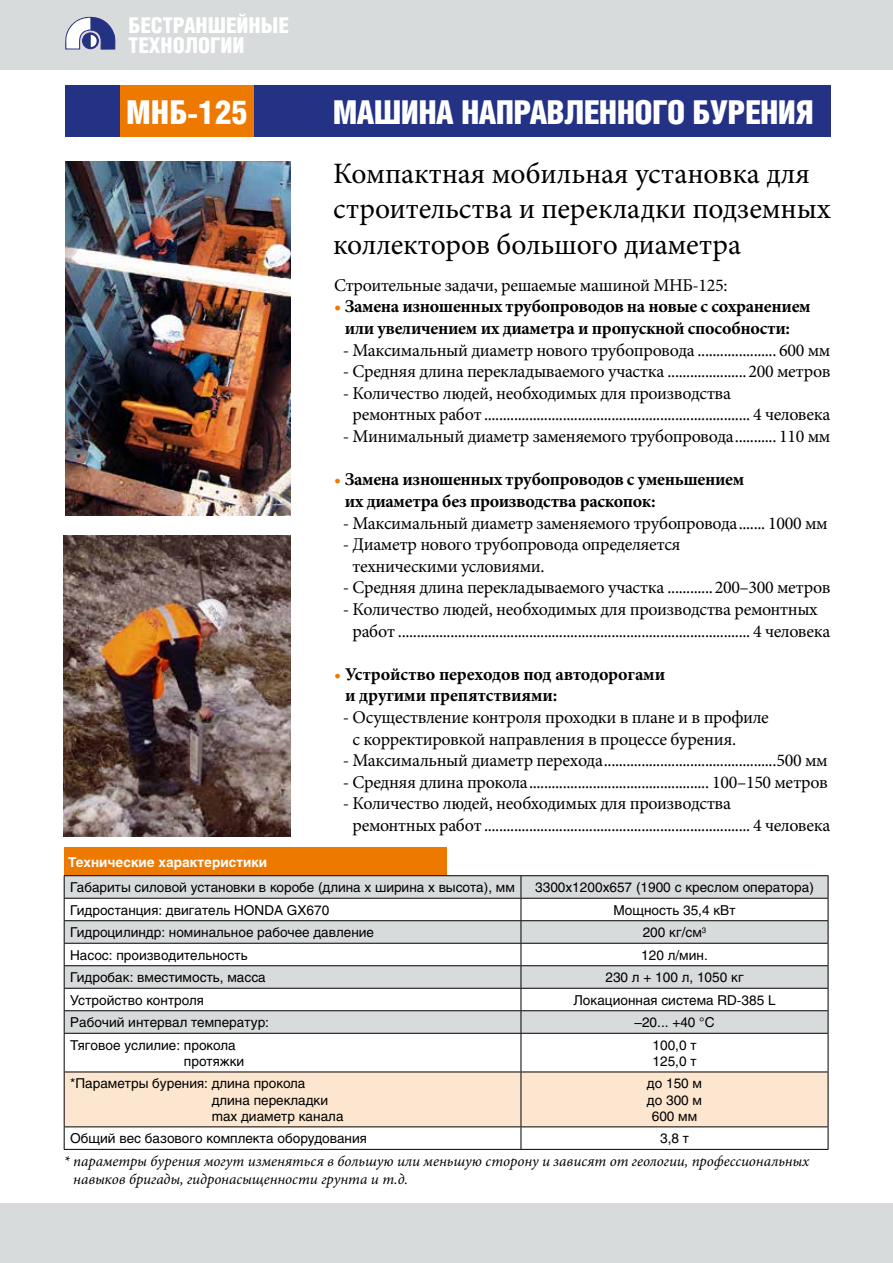
<style>
.page{position:relative;width:893px;height:1263px;background:#fff}
.page>*{position:absolute;margin:0;border:0;box-sizing:border-box;transform-origin:0 0}
.t1{font:33px "Helios Cond Black C";letter-spacing:-.02em;color:#fff}
.t2{font:29.55px/35.5px "Minion Pro";letter-spacing:-.005em;color:#000}
.t3{font:21.9px/20.1px "Helios Cond Black C";color:#fff}
.t4{font:18px/21.6px "Minion Pro";letter-spacing:-.02em;color:#000}
.t5{font:700 18px/21.6px "Minion Pro";letter-spacing:-.02em;color:#000}
.t6{font:italic 15px/18px "Minion Pro";color:#000}
.t7{font:13.5px/16.2px "Helios C";color:#000}
.t8{font:700 13.5px "Helios C";color:#fff}
.s1{color:#ee7900}
.s2{font-weight:400;color:#ee7900}
</style>
<div class="page">
<div style="left:0;top:0;width:893px;height:70px;background:#d8dbdc"></div>
<div style="left:0;top:1203px;width:893px;height:60px;background:#d8dbdc"></div>
<svg style="left:66px;top:17px;width:49px;height:32px"></svg>
<div style="left:64px;top:847px;width:382px;height:28px;background:#ee7900"></div>
<img style="left:65px;top:161px;width:226px;height:354px">
<img style="left:64px;top:536px;width:227px;height:300px">
<svg style="left:65px;top:876px;width:763px;height:157px;fill:#d8dbdc"></svg>
<hr style="left:64px;top:875px;width:457px;height:1px;background:#000">
<hr style="left:521px;top:875px;width:307px;height:1px;background:#000">
<hr style="left:64px;top:898px;width:457px;height:1px;background:#000">
<hr style="left:521px;top:898px;width:307px;height:1px;background:#000">
<hr style="left:64px;top:920px;width:457px;height:1px;background:#000">
<hr style="left:521px;top:920px;width:307px;height:1px;background:#000">
<hr style="left:64px;top:943px;width:457px;height:1px;background:#000">
<hr style="left:521px;top:943px;width:307px;height:1px;background:#000">
<hr style="left:64px;top:965px;width:457px;height:1px;background:#000">
<hr style="left:521px;top:965px;width:307px;height:1px;background:#000">
<hr style="left:64px;top:988px;width:457px;height:1px;background:#000">
<hr style="left:521px;top:988px;width:307px;height:1px;background:#000">
<hr style="left:64px;top:1010px;width:457px;height:1px;background:#000">
<svg style="left:64px;top:876px;width:1px;height:157px"></svg>
<hr style="left:521px;top:1010px;width:307px;height:1px;background:#000">
<svg style="left:521px;top:876px;width:1px;height:157px"></svg>
<svg style="left:828px;top:876px;width:1px;height:157px"></svg>
<hr style="left:64px;top:1033px;width:457px;height:1px;background:#000">
<hr style="left:64px;top:1034px;width:1px;height:37px;background:#000">
<hr style="left:521px;top:1033px;width:307px;height:1px;background:#000">
<hr style="left:521px;top:1034px;width:1px;height:37px;background:#000">
<hr style="left:828px;top:1034px;width:1px;height:37px;background:#000">
<hr style="left:64px;top:1071px;width:457px;height:1px;background:#000">
<hr style="left:521px;top:1071px;width:307px;height:1px;background:#000">
<svg style="left:64px;top:1072px;width:765px;height:77px"></svg>
<hr style="left:64px;top:1149px;width:457px;height:1px;background:#000">
<hr style="left:521px;top:1149px;width:307px;height:1px;background:#000">
<div style="left:65px;top:85px;width:765px;height:52px;background:#243285"></div>
<div style="left:120px;top:85px;width:134px;height:52px;background:#ee7900"></div>
<p class="t3" style="left:128px;top:15px;width:162px">Бестраншейные технологии</p>
<h1 class="t1" style="left:126px;top:94px;width:123px">МНБ-125</h1>
<h1 class="t1" style="left:333px;top:94px;width:482px">Машина направленного бурения</h1>
<h2 class="t2" style="left:333px;top:156px;width:499px">Компактная мобильная установка для строительства и перекладки подземных коллекторов большого диаметра</h2>
<p class="t4" style="left:334px;top:274px;width:395px">Строительные задачи, решаемые машиной МНБ-125:</p>
<p class="t5" style="left:334px;top:296px;width:478px;text-align:center"><span class="s1">•</span> Замена изношенных трубопроводов на новые с сохранением или увеличением их диаметра и пропускной способности:</p>
<p class="t4" style="left:343px;top:339px;width:353px">- Максимальный диаметр нового трубопровода</p>
<p class="t4" style="left:779px;top:339px;width:53px">600 мм</p>
<p class="t4" style="left:343px;top:361px;width:323px">- Средняя длина перекладываемого участка</p>
<p class="t4" style="left:749px;top:361px;width:83px">200 метров</p>
<p class="t4" style="left:353px;top:382px;width:380px;text-indent:-10px">- Количество людей, необходимых для производства ремонтных работ</p>
<p class="t4" style="left:753px;top:404px;width:79px">4 человека</p>
<p class="t4" style="left:343px;top:426px;width:392px">- Минимальный диаметр заменяемого трубопровода</p>
<p class="t4" style="left:779px;top:426px;width:53px">110 мм</p>
<p class="t5" style="left:345px;top:468px;width:401px;text-indent:-10px"><span class="s2">•</span> Замена изношенных трубопроводов с уменьшением их диаметра без производства раскопок:</p>
<p class="t4" style="left:343px;top:512px;width:486px">- Максимальный диаметр заменяемого трубопровода....... 1000 мм</p>
<p class="t4" style="left:353px;top:534px;width:330px;text-indent:-10px">- Диаметр нового трубопровода определяется техническими условиями.</p>
<p class="t4" style="left:343px;top:577px;width:323px">- Средняя длина перекладываемого участка</p>
<p class="t4" style="left:715px;top:577px;width:117px">200–300 метров</p>
<p class="t4" style="left:353px;top:598px;width:467px;text-indent:-10px">- Количество людей, необходимых для производства ремонтных работ</p>
<p class="t4" style="left:753px;top:620px;width:79px">4 человека</p>
<p class="t5" style="left:345px;top:663px;width:322px;text-indent:-11px"><span class="s2">•</span> Устройство переходов под автодорогами и другими препятствиями:</p>
<p class="t4" style="left:353px;top:706px;width:418px;text-indent:-10px">- Осуществление контроля проходки в плане и в профиле с корректировкой направления в процессе бурения.</p>
<p class="t4" style="left:343px;top:750px;width:486px">- Максимальный диаметр перехода..............................................500 мм</p>
<p class="t4" style="left:343px;top:771px;width:486px">- Средняя длина прокола................................................ 100–150 метров</p>
<p class="t4" style="left:353px;top:793px;width:380px;text-indent:-10px">- Количество людей, необходимых для производства ремонтных работ</p>
<p class="t4" style="left:753px;top:814px;width:79px">4 человека</p>
<p class="t8" style="left:68px;top:854px;width:201px">Технические характеристики</p>
<p class="t7" style="left:70px;top:879px;width:446px">Габариты силовой установки в коробе (длина x ширина x высота), мм</p>
<p class="t7" style="left:535px;top:879px;width:280px">3300х1200х657 (1900 с креслом оператора)</p>
<p class="t7" style="left:70px;top:902px;width:261px">Гидростанция: двигатель HONDA GX670</p>
<p class="t7" style="left:613px;top:902px;width:124px">Мощность 35,4 кВт</p>
<p class="t7" style="left:70px;top:924px;width:305px">Гидроцилиндр: номинальное рабочее давление</p>
<p class="t7" style="left:643px;top:924px;width:65px">200 кг/см<sup>3</sup></p>
<p class="t7" style="left:70px;top:947px;width:179px">Насос: производительность</p>
<p class="t7" style="left:641px;top:947px;width:68px">120 л/мин.</p>
<p class="t7" style="left:70px;top:969px;width:197px">Гидробак: вместимость, масса</p>
<p class="t7" style="left:605px;top:969px;width:140px">230 л + 100 л, 1050 кг</p>
<p class="t7" style="left:70px;top:992px;width:135px">Устройство контроля</p>
<p class="t7" style="left:573px;top:992px;width:204px">Локационная система RD-385 L</p>
<p class="t7" style="left:70px;top:1014px;width:200px">Рабочий интервал температур:</p>
<p class="t7" style="left:634px;top:1014px;width:82px">–20... +40 °С</p>
<p class="t7" style="left:184px;top:1037px;width:62px;text-indent:-114px">Тяговое услилие: прокола протяжки</p>
<p class="t7" style="left:652px;top:1037px;width:46px">100,0 т<br>125,0 т</p>
<p class="t7" style="left:212px;top:1075px;width:133px;text-indent:-142px">*Параметры бурения: длина прокола длина перекладки max диаметр канала</p>
<p class="t7" style="left:647px;top:1075px;width:57px;text-align:center">до 150 м до 300 м<br>600 мм</p>
<p class="t7" style="left:70px;top:1130px;width:298px">Общий вес базового комплекта оборудования</p>
<p class="t7" style="left:660px;top:1130px;width:30px">3,8 т</p>
<p class="t6" style="left:73px;top:1152px;width:738px;text-indent:-9px">* параметры бурения могут изменяться в большую или меньшую сторону и зависят от геологии, профессиональных навыков бригады, гидронасыщенности грунта и т.д.</p>
</div>
